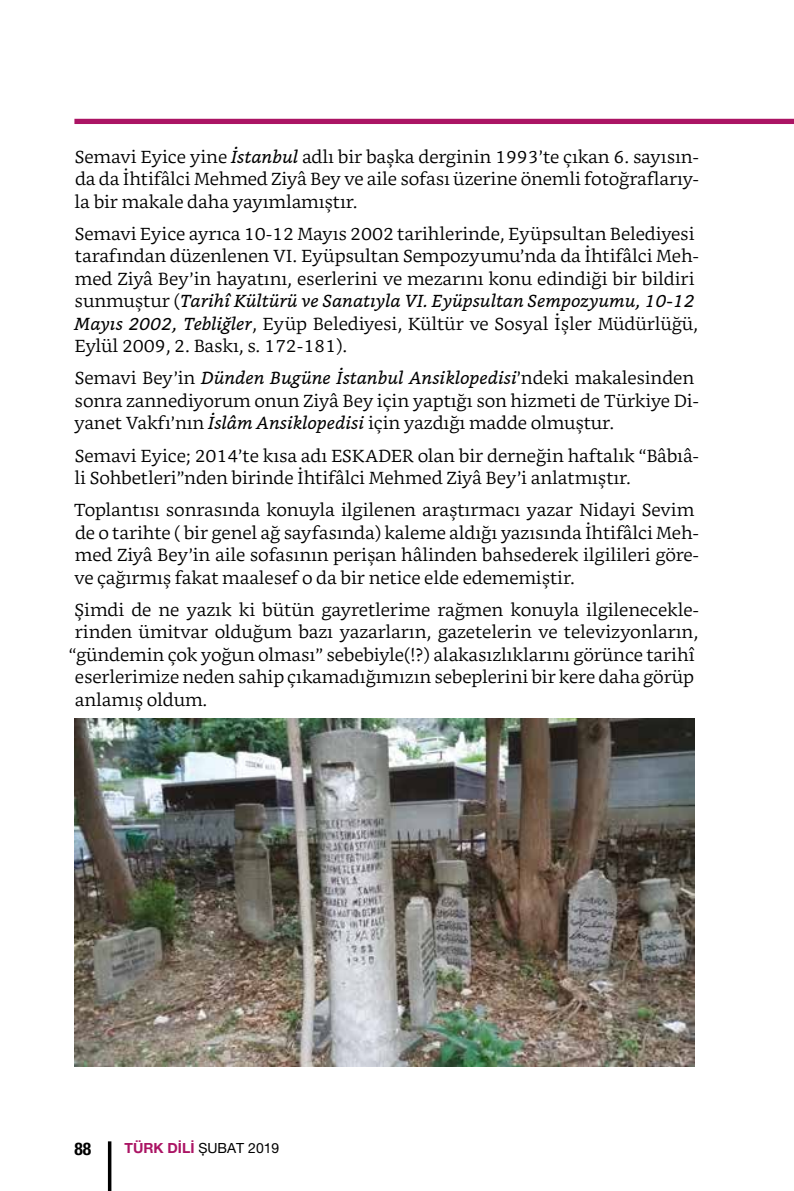
<style>
.page{position:relative;width:794px;height:1191px;background:#fff}
.page>*{position:absolute;margin:0;border:0;box-sizing:border-box;transform-origin:0 0}
.t1{font:300 17.5px/22.4px "Bookerly";color:#000}
.t2{font:700 condensed 17.5px "Helvetica Neue LT Pro";color:#000}
.t3{font:14px "Helvetica Neue LT Pro";color:#000}
.s1{font-weight:400;font-style:italic}
.s2{font-weight:700;color:#ab1464}
</style>
<div class="page">
<div style="left:74px;top:119px;width:720px;height:5px;background:#ab1464"></div>
<hr style="left:108px;top:1141px;width:3px;height:50px;background:#000">
<img style="left:74px;top:718px;width:620px;height:349px">
<p class="t1" style="left:75px;top:146px;width:626px;text-align:justify">Semavi Eyice yine <span class="s1">İstanbul</span> adlı bir başka derginin 1993’te çıkan 6. sayısın&shy;da da İhtifâlci Mehmed Ziyâ Bey ve aile sofası üzerine önemli fotoğraflarıy&shy;la bir makale daha yayımlamıştır.</p>
<p class="t1" style="left:74px;top:223px;width:626px">Semavi Eyice ayrıca 10-12 Mayıs 2002 tarihlerinde, Eyüpsultan Belediyesi tarafından düzenlenen VI. Eyüpsultan Sempozyumu’nda da İhtifâlci Meh&shy;med Ziyâ Bey’in hayatını, eserlerini ve mezarını konu edindiği bir bildiri sunmuştur (<span class="s1">Tarihî Kültürü ve Sanatıyla VI. Eyüpsultan Sempozyumu, 10-12<br>Mayıs 2002, Tebliğler</span>, Eyüp Belediyesi, Kültür ve Sosyal İşler Müdürlüğü, Eylül 2009, 2. Baskı, s. 172-181).</p>
<p class="t1" style="left:74px;top:367px;width:626px">Semavi Bey’in <span class="s1">Dünden Bugüne İstanbul Ansiklopedisi</span>’ndeki makalesinden sonra zannediyorum onun Ziyâ Bey için yaptığı son hizmeti de Türkiye Di&shy;yanet Vakfı’nın <span class="s1">İslâm Ansiklopedisi</span> için yazdığı madde olmuştur.</p>
<p class="t1" style="left:75px;top:444px;width:626px">Semavi Eyice; 2014’te kısa adı ESKADER olan bir derneğin haftalık “Bâbıâ&shy;li Sohbetleri”nden birinde İhtifâlci Mehmed Ziyâ Bey’i anlatmıştır.</p>
<p class="t1" style="left:74px;top:499px;width:627px">Toplantısı sonrasında konuyla ilgilenen araştırmacı yazar Nidayi Sevim de o tarihte ( bir genel ağ sayfasında) kaleme aldığı yazısında İhtifâlci Meh&shy;med Ziyâ Bey’in aile sofasının perişan hâlinden bahsederek ilgilileri göre&shy;ve çağırmış fakat maalesef o da bir netice elde edememiştir.</p>
<p class="t1" style="left:75px;top:598px;width:626px">Şimdi de ne yazık ki bütün gayretlerime rağmen konuyla ilgilenecekle-</p>
<p class="t1" style="left:75px;top:621px;width:625px">rinden ümitvar olduğum bazı yazarların, gazetelerin ve televizyonların,</p>
<p class="t1" style="left:69px;top:643px;width:627px">“gündemin çok yoğun olması” sebebiyle(!?) alakasızlıklarını görünce tarihî</p>
<p class="t1" style="left:75px;top:666px;width:620px">eserlerimize neden sahip çıkamadığımızın sebeplerini bir kere daha görüp</p>
<p class="t1" style="left:75px;top:688px;width:134px">anlamış oldum.</p>
<p class="t2" style="left:74px;top:1138px;width:18px">88</p>
<p class="t3" style="left:125px;top:1139px;width:156px"><span class="s2">TÜRK DİLİ</span> ŞUBAT 2019</p>
</div>
